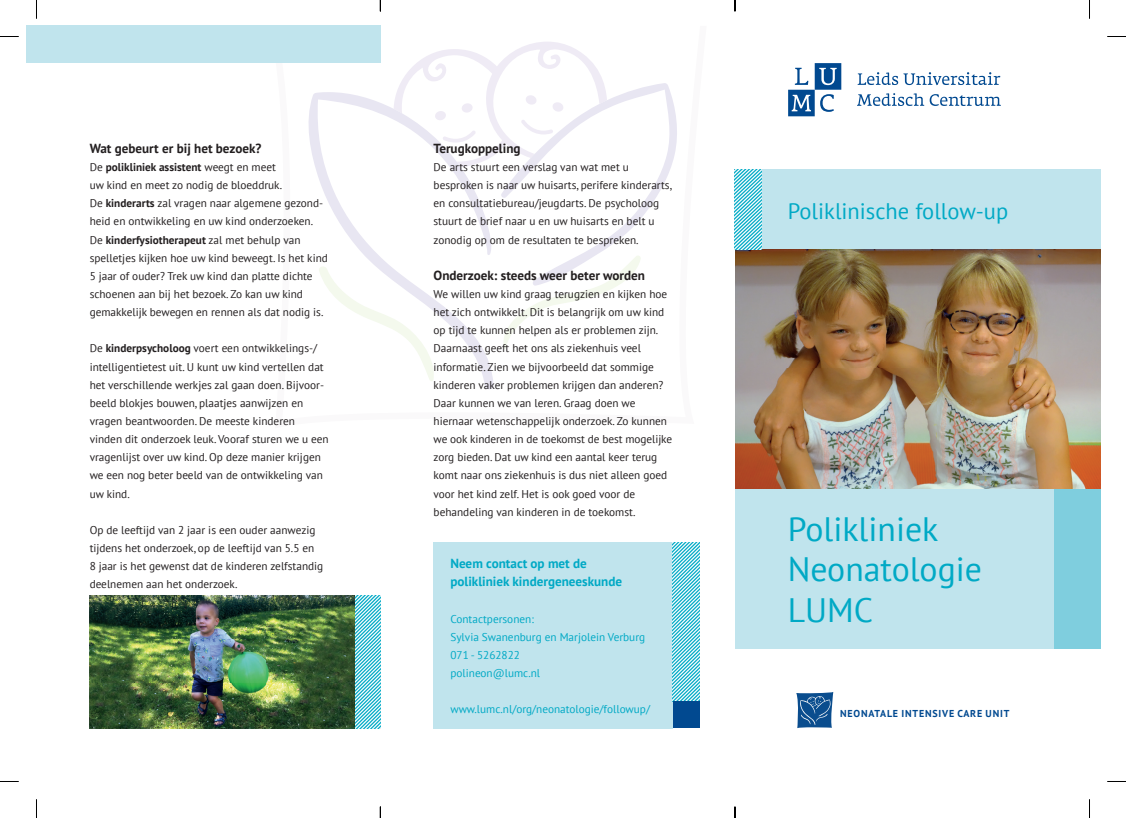
<style>
.page{position:relative;width:1126px;height:818px;background:#fff}
.page>*{position:absolute;margin:0;border:0;box-sizing:border-box;transform-origin:0 0}
.t1{font:33.75px/40.5px "PT Sans";color:#00a9c5}
.t2{font:22.5px "PT Sans";color:#00a9c5}
.t3{font:700 13.12px "PT Sans";color:#231f20}
.t4{font:700 13.12px/18.1px "PT Sans";color:#00a9c5}
.t5{font:11.25px/18.1px "PT Sans";color:#231f20}
.t6{font:11.25px/18.1px "PT Sans";color:#00a9c5}
.t7{font:700 10px "PT Sans";letter-spacing:.08em;color:#014990}
.s1{font-weight:700}
</style>
<div class="page">
<svg style="left:308px;top:93px;width:185px;height:296px"></svg>
<svg style="left:318px;top:42px;width:359px;height:339px"></svg>
<div style="left:734px;top:488px;width:365px;height:160px;background:#c0e4ed"></div>
<div style="left:1053px;top:488px;width:46px;height:160px;background:#7fcede"></div>
<div style="left:734px;top:169px;width:365px;height:80px;background:#c0e4ed"></div>
<div style="left:433px;top:541px;width:239px;height:186px;background:#c0e4ed"></div>
<svg style="left:788px;top:63px;width:53px;height:53px"></svg>
<svg style="left:857px;top:93px;width:143px;height:13px"></svg>
<svg style="left:857px;top:72px;width:143px;height:13px"></svg>
<img style="left:735px;top:249px;width:364px;height:239px">
<img style="left:90px;top:595px;width:290px;height:132px">
<img style="left:734px;top:169px;width:27px;height:80px">
<svg style="left:796px;top:692px;width:37px;height:35px"></svg>
<div style="left:26px;top:26px;width:354px;height:37px;background:#c0e4ed"></div>
<img style="left:672px;top:542px;width:27px;height:159px">
<div style="left:672px;top:701px;width:27px;height:26px;background:#014990"></div>
<svg style="left:0;top:36px;width:19px;height:1px"></svg>
<svg style="left:1107px;top:36px;width:18px;height:1px"></svg>
<svg style="left:36px;top:0;width:1px;height:19px"></svg>
<svg style="left:36px;top:799px;width:1px;height:18px"></svg>
<svg style="left:1089px;top:0;width:1px;height:19px"></svg>
<svg style="left:1089px;top:799px;width:1px;height:18px"></svg>
<svg style="left:379px;top:0;width:2px;height:11px"></svg>
<svg style="left:379px;top:806px;width:2px;height:11px"></svg>
<p class="t3" style="left:90px;top:139px;width:173px">Wat gebeurt er bij het bezoek?</p>
<p class="t5" style="left:90px;top:157px;width:240px">De <span class="s1">polikliniek assistent</span> weegt en meet<br>uw kind en meet zo nodig de bloeddruk.<br>De <span class="s1">kinderarts</span> zal vragen naar algemene gezond&shy;heid en ontwikkeling en uw kind onderzoeken.<br>De <span class="s1">kinderfysiotherapeut</span> zal met behulp van spelletjes kijken hoe uw kind beweegt. Is het kind 5 jaar of ouder? Trek uw kind dan platte dichte schoenen aan bij het bezoek. Zo kan uw kind gemakkelijk bewegen en rennen als dat nodig is.</p>
<p class="t5" style="left:90px;top:339px;width:240px">De <span class="s1">kinderpsycholoog</span> voert een ontwikkelings-/ intelligentietest uit. U kunt uw kind vertellen dat het verschillende werkjes zal gaan doen. Bijvoor&shy;beeld blokjes bouwen, plaatjes aanwijzen en vragen beantwoorden. De meeste kinderen vinden dit onderzoek leuk. Vooraf sturen we u een vragenlijst over uw kind. Op deze manier krijgen we een nog beter beeld van de ontwikkeling van uw kind.</p>
<p class="t5" style="left:90px;top:520px;width:235px">Op de leeftijd van 2 jaar is een ouder aanwezig tijdens het onderzoek, op de leeftijd van 5.5 en 8 jaar is het gewenst dat de kinderen zelfstandig deelnemen aan het onderzoek.</p>
<p class="t3" style="left:433px;top:139px;width:88px">Terugkoppeling</p>
<p class="t5" style="left:433px;top:157px;width:240px">De arts stuurt een verslag van wat met u besproken is naar uw huisarts, perifere kinderarts, en consultatiebureau/jeugdarts. De psycholoog stuurt de brief naar u en uw huisarts en belt u zonodig op om de resultaten te bespreken.</p>
<p class="t3" style="left:433px;top:266px;width:213px">Onderzoek: steeds weer beter worden</p>
<p class="t5" style="left:433px;top:284px;width:240px">We willen uw kind graag terugzien en kijken hoe het zich ontwikkelt. Dit is belangrijk om uw kind op tijd te kunnen helpen als er problemen zijn.<br>Daarnaast geeft het ons als ziekenhuis veel informatie. Zien we bijvoorbeeld dat sommige kinderen vaker problemen krijgen dan anderen?<br>Daar kunnen we van leren. Graag doen we hiernaar wetenschappelijk onderzoek. Zo kunnen we ook kinderen in de toekomst de best mogelijke zorg bieden. Dat uw kind een aantal keer terug komt naar ons ziekenhuis is dus niet alleen goed voor het kind zelf. Het is ook goed voor de behandeling van kinderen in de toekomst.</p>
<p class="t4" style="left:450px;top:554px;width:173px">Neem contact op met de polikliniek kindergeneeskunde</p>
<p class="t6" style="left:450px;top:609px;width:196px">Contactpersonen:<br>Sylvia Swanenburg en Marjolein Verburg<br>071 - 5262822<br>polineon@lumc.nl</p>
<p class="t6" style="left:450px;top:699px;width:201px">www.lumc.nl/org/neonatologie/followup/</p>
<h2 class="t2" style="left:787px;top:197px;width:222px">Poliklinische follow-up</h2>
<h1 class="t1" style="left:787px;top:507px;width:196px">Polikliniek<br>Neonatologie<br>LUMC</h1>
<p class="t7" style="left:840px;top:706px;width:171px">NEONATALE INTENSIVE CARE UNIT</p>
</div>
